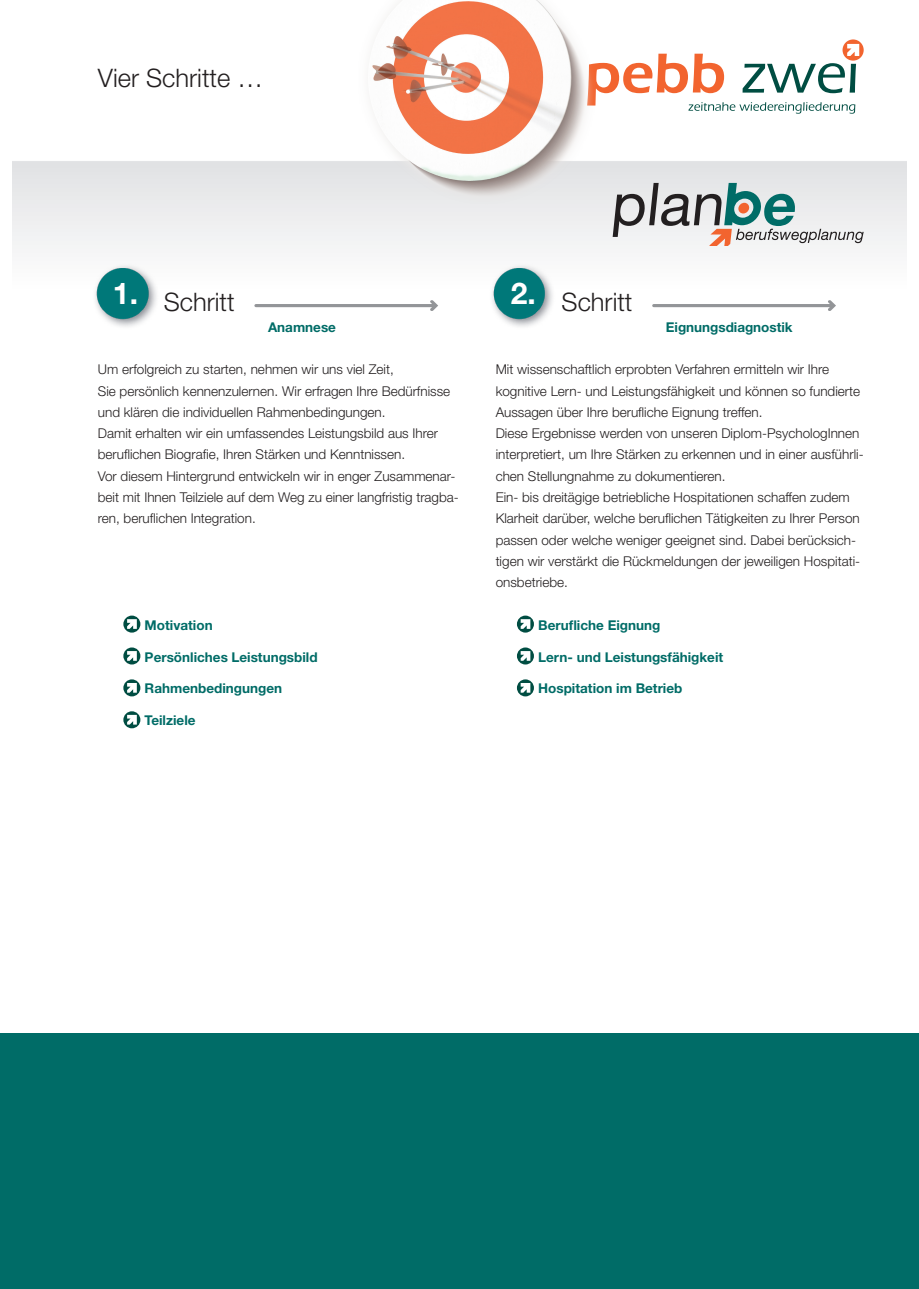
<style>
.page{position:relative;width:919px;height:1289px;background:#fff}
.page>*{position:absolute;margin:0;border:0;box-sizing:border-box;transform-origin:0 0}
.t1{font:700 30px "Helvetica Neue LT Std";color:#fff}
.t2{font:300 25.5px "Helvetica Neue LT Std";color:#231f20}
.t3{font:300 13.5px/21.3px "Helvetica Neue LT Std";color:#231f20}
.t4{font:700 13.5px "Helvetica Neue LT Std";color:#006c67}
</style>
<div class="page">
<img style="left:13px;top:40px;width:893px;height:689px">
<div style="left:0;top:1033px;width:918px;height:255px;background:#006c67"></div>
<svg style="left:842px;top:39px;width:21px;height:22px"></svg>
<svg style="left:617px;top:44px;width:242px;height:70px"></svg>
<svg style="left:612px;top:183px;width:251px;height:63px"></svg>
<img style="left:332px;top:0;width:285px;height:210px">
<img style="left:93px;top:263px;width:66px;height:66px">
<img style="left:489px;top:263px;width:67px;height:66px">
<svg style="left:254px;top:300px;width:184px;height:11px"></svg>
<svg style="left:652px;top:300px;width:184px;height:11px"></svg>
<div style="left:123px;top:615px;width:17px;height:17px;background:#004d42;border-radius:50%"></div>
<svg style="left:127px;top:619px;width:10px;height:10px"></svg>
<svg style="left:123px;top:647px;width:17px;height:17px"></svg>
<svg style="left:127px;top:651px;width:10px;height:9px"></svg>
<svg style="left:123px;top:679px;width:17px;height:17px"></svg>
<svg style="left:127px;top:683px;width:10px;height:9px"></svg>
<svg style="left:123px;top:711px;width:17px;height:17px"></svg>
<svg style="left:127px;top:715px;width:10px;height:9px"></svg>
<svg style="left:517px;top:615px;width:17px;height:17px"></svg>
<svg style="left:520px;top:619px;width:10px;height:10px"></svg>
<svg style="left:517px;top:647px;width:17px;height:17px"></svg>
<svg style="left:520px;top:651px;width:10px;height:9px"></svg>
<svg style="left:517px;top:679px;width:17px;height:17px"></svg>
<svg style="left:520px;top:683px;width:10px;height:9px"></svg>
<h2 class="t2" style="left:98px;top:63px;width:167px">Vier Schritte …</h2>
<h1 class="t1" style="left:113px;top:275px;width:27px">1.</h1>
<h1 class="t1" style="left:510px;top:275px;width:27px">2.</h1>
<h2 class="t2" style="left:164px;top:286px;width:72px">Schritt</h2>
<h2 class="t2" style="left:561px;top:286px;width:72px">Schritt</h2>
<p class="t4" style="left:268px;top:318px;width:69px">Anamnese</p>
<p class="t4" style="left:665px;top:318px;width:128px">Eignungsdiagnostik</p>
<p class="t3" style="left:98px;top:358px;width:362px">Um erfolgreich zu starten, nehmen wir uns viel Zeit,<br>Sie persönlich kennenzulernen. Wir erfragen Ihre Bedürfnisse und klären die individuellen Rahmenbedingungen.<br>Damit erhalten wir ein umfassendes Leistungsbild aus Ihrer beruflichen Biografie, Ihren Stärken und Kenntnissen.<br>Vor diesem Hintergrund entwickeln wir in enger Zusammenar&shy;beit mit Ihnen Teilziele auf dem Weg zu einer langfristig tragba&shy;ren, beruflichen Integration.</p>
<p class="t3" style="left:495px;top:358px;width:369px">Mit wissenschaftlich erprobten Verfahren ermitteln wir Ihre kognitive Lern- und Leistungsfähigkeit und können so fundierte Aussagen über Ihre berufliche Eignung treffen.<br>Diese Ergebnisse werden von unseren Diplom-PsychologInnen interpretiert, um Ihre Stärken zu erkennen und in einer ausführli&shy;chen Stellungnahme zu dokumentieren.<br>Ein- bis dreitägige betriebliche Hospitationen schaffen zudem Klarheit darüber, welche beruflichen Tätigkeiten zu Ihrer Person passen oder welche weniger geeignet sind. Dabei berücksich&shy;tigen wir verstärkt die Rückmeldungen der jeweiligen Hospitati&shy;onsbetriebe.</p>
<p class="t4" style="left:145px;top:616px;width:69px">Motivation</p>
<p class="t4" style="left:145px;top:648px;width:174px">Persönliches Leistungsbild</p>
<p class="t4" style="left:145px;top:680px;width:139px">Rahmenbedingungen</p>
<p class="t4" style="left:145px;top:712px;width:52px">Teilziele</p>
<p class="t4" style="left:538px;top:616px;width:124px">Berufliche Eignung</p>
<p class="t4" style="left:538px;top:648px;width:186px">Lern- und Leistungsfähigkeit</p>
<p class="t4" style="left:538px;top:680px;width:146px">Hospitation im Betrieb</p>
</div>
